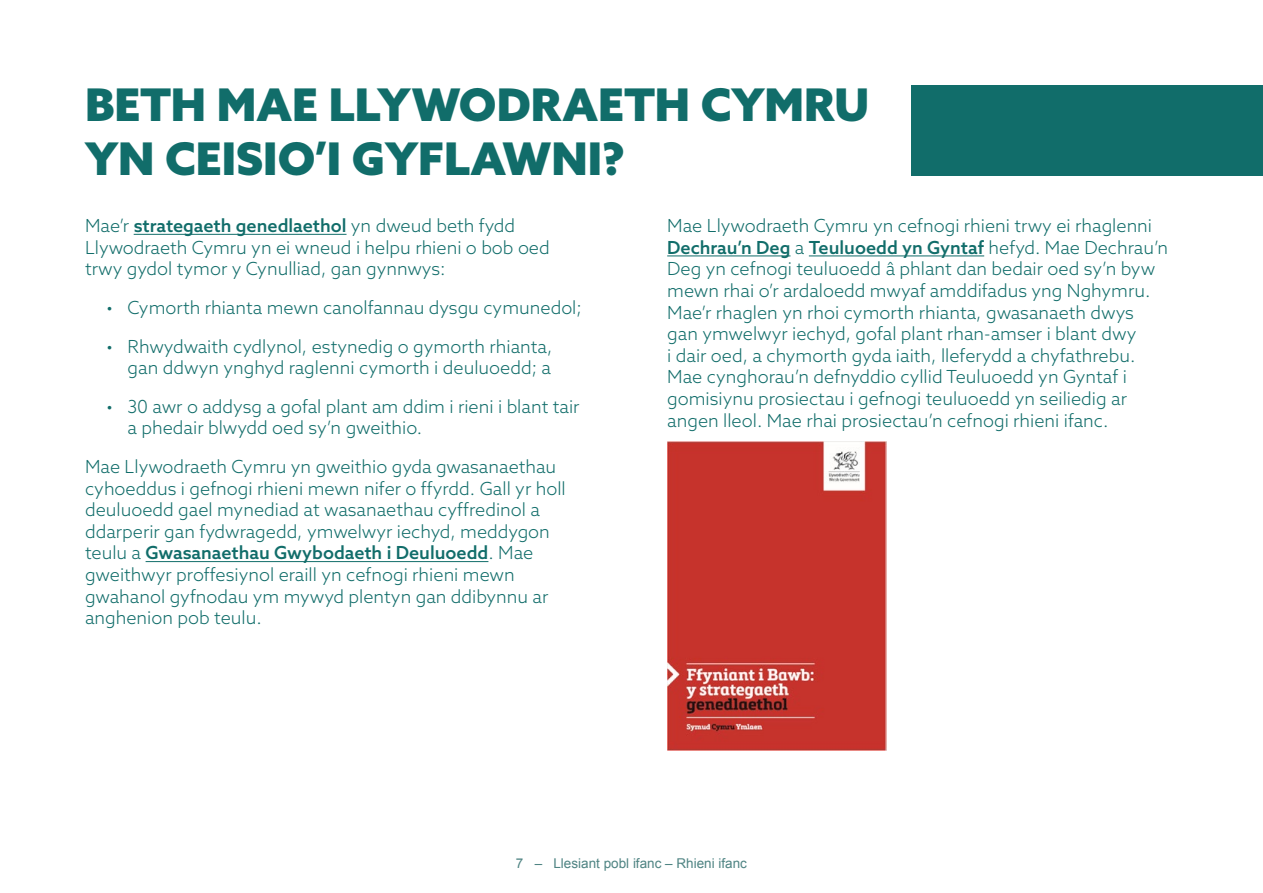
<style>
.page{position:relative;width:1263px;height:893px;background:#fff}
.page>*{position:absolute;margin:0;border:0;box-sizing:border-box;transform-origin:0 0}
.part_heading{font:900 45px/54px "Azo Sans";color:#116d6a}
.Body_copy{font:300 18px/21.6px "Azo Sans";color:#116d6a}
.t1{font:13.5px "Arial";color:#4f8483}
.s1{font-weight:500}
</style>
<div class="page">
<div style="left:911px;top:85px;width:352px;height:90px;background:#116d6a"></div>
<hr style="left:134px;top:234px;width:212px;height:1px;background:#116d6a">
<hr style="left:146px;top:561px;width:342px;height:1px;background:#116d6a">
<hr style="left:667px;top:255px;width:123px;height:1px;background:#116d6a">
<hr style="left:809px;top:255px;width:175px;height:1px;background:#116d6a">
<img style="left:667px;top:442px;width:219px;height:308px">
<h2 class="part_heading" style="left:85px;top:77px;width:785px">BETH MAE LLYWODRAETH CYMRU<br>YN CEISIO’I GYFLAWNI?</h2>
<p class="Body_copy" style="left:85px;top:215px;width:466px">Mae’r <span class="s1">strategaeth genedlaethol</span> yn dweud beth fydd<br>Llywodraeth Cymru yn ei wneud i helpu rhieni o bob oed trwy gydol tymor y Cynulliad, gan gynnwys:</p>
<p class="Body_copy" style="left:106px;top:297px;width:477px">• Cymorth rhianta mewn canolfannau dysgu cymunedol;</p>
<p class="Body_copy" style="left:106px;top:335px;width:448px;text-align:right">• Rhwydwaith cydlynol, estynedig o gymorth rhianta, gan ddwyn ynghyd raglenni cymorth i deuluoedd; a</p>
<p class="Body_copy" style="left:128px;top:395px;width:453px;text-indent:-21px">• 30 awr o addysg a gofal plant am ddim i rieni i blant tair a phedair blwydd oed sy’n gweithio.</p>
<p class="Body_copy" style="left:85px;top:456px;width:482px">Mae Llywodraeth Cymru yn gweithio gyda gwasanaethau cyhoeddus i gefnogi rhieni mewn nifer o ffyrdd. Gall yr holl deuluoedd gael mynediad at wasanaethau cyffredinol a ddarperir gan fydwragedd, ymwelwyr iechyd, meddygon teulu a <span class="s1">Gwasanaethau Gwybodaeth i Deuluoedd</span>. Mae gweithwyr proffesiynol eraill yn cefnogi rhieni mewn gwahanol gyfnodau ym mywyd plentyn gan ddibynnu ar anghenion pob teulu.</p>
<p class="Body_copy" style="left:667px;top:215px;width:503px">Mae Llywodraeth Cymru yn cefnogi rhieni trwy ei rhaglenni <span class="s1">Dechrau’n Deg</span> a <span class="s1">Teuluoedd yn Gyntaf</span> hefyd. Mae Dechrau’n Deg yn cefnogi teuluoedd â phlant dan bedair oed sy’n byw mewn rhai o’r ardaloedd mwyaf amddifadus yng Nghymru.<br>Mae’r rhaglen yn rhoi cymorth rhianta, gwasanaeth dwys gan ymwelwyr iechyd, gofal plant rhan-amser i blant dwy<br>i dair oed, a chymorth gyda iaith, lleferydd a chyfathrebu.<br>Mae cynghorau’n defnyddio cyllid Teuluoedd yn Gyntaf i gomisiynu prosiectau i gefnogi teuluoedd yn seiliedig ar angen lleol. Mae rhai prosiectau’n cefnogi rhieni ifanc.</p>
<p class="t1" style="left:516px;top:854px;width:233px">7 – Llesiant pobl ifanc – Rhieni ifanc</p>
</div>
